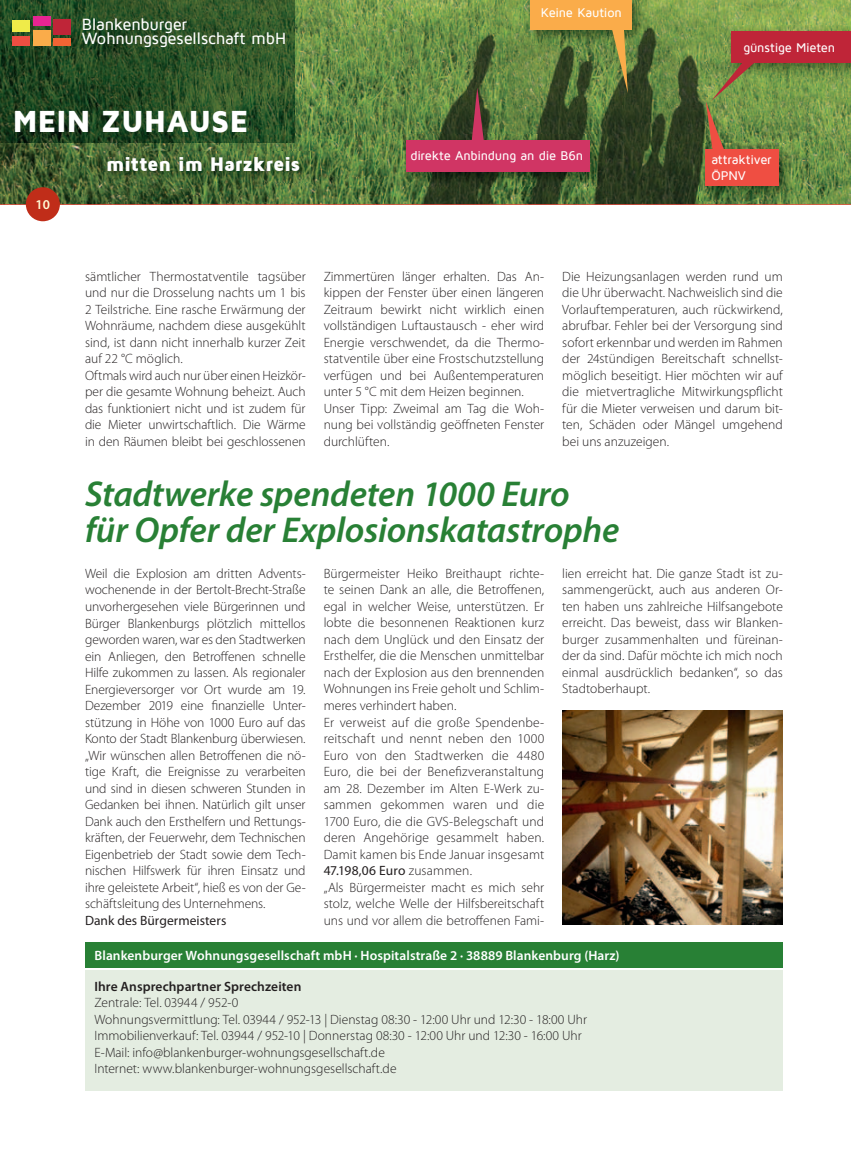
<style>
.page{position:relative;width:851px;height:1149px;background:#fff}
.page>*{position:absolute;margin:0;border:0;box-sizing:border-box;transform-origin:0 0}
.t1{font:italic 600 36px/36px "Myriad Pro";letter-spacing:-.005em;color:#288035}
.t2{font:900 31.35px "Maven Pro";letter-spacing:-.005em;color:#fff}
.t3{font:900 20.25px "Maven Pro";letter-spacing:-.01em;color:#fff}
.t4{font:500 16.8px/14.2px "Maven Pro";letter-spacing:-.015em;color:#fff}
.t5{font:300 13.5px/16.5px "Myriad Pro";color:#231f20}
.t6{font:600 13.5px "Myriad Pro";letter-spacing:.005em;color:#fff}
.t7{font:600 13.5px "Myriad Pro";letter-spacing:.005em;color:#231f20}
.t8{font:13.5px "Myriad Pro";letter-spacing:.005em;color:#231f20}
.t9{font:600 13.5px "Myriad Pro";color:#fffbd6}
.t10{font:500 13.05px/15.6px "Maven Pro";letter-spacing:-.015em;color:#fff}
.s1{font-weight:400}
</style>
<div class="page">
<img style="left:275px;top:0;width:575px;height:204px">
<img style="left:0;top:143px;width:275px;height:61px">
<img style="left:0;top:0;width:295px;height:143px">
<img style="left:103px;top:151px;width:208px;height:32px">
<img style="left:524px;top:0;width:122px;height:45px">
<div style="left:530px;top:0;width:101px;height:30px;background:#faac4a"></div>
<svg style="left:609px;top:30px;width:18px;height:63px"></svg>
<img style="left:699px;top:144px;width:93px;height:56px">
<div style="left:705px;top:149px;width:73px;height:37px;background:#ef4e42"></div>
<img style="left:725px;top:26px;width:125px;height:52px">
<div style="left:730px;top:31px;width:120px;height:32px;background:#bf2538"></div>
<svg style="left:705px;top:58px;width:54px;height:91px;background:#7c8647"></svg>
<img style="left:401px;top:135px;width:203px;height:52px">
<div style="left:406px;top:140px;width:184px;height:32px;background:#d03564"></div>
<svg style="left:471px;top:88px;width:13px;height:52px"></svg>
<div style="left:33px;top:17px;width:17px;height:9px;background:#e72592"></div>
<div style="left:54px;top:20px;width:17px;height:15px;background:#bf2538"></div>
<div style="left:12px;top:36px;width:18px;height:9px;background:#ef4e42"></div>
<div style="left:33px;top:30px;width:17px;height:15px;background:#faac4a"></div>
<div style="left:54px;top:38px;width:17px;height:7px;background:#f26434"></div>
<div style="left:12px;top:20px;width:18px;height:12px;background:#efeb49"></div>
<div style="left:26px;top:187px;width:34px;height:34px;background:#c02d19;border-radius:50%"></div>
<div style="left:85px;top:941px;width:697px;height:26px;background:#288035"></div>
<div style="left:85px;top:970px;width:697px;height:120px;background:#e4ede1"></div>
<img style="left:562px;top:710px;width:220px;height:214px">
<p class="t4" style="left:82px;top:17px;width:206px">Blankenburger<br>Wohnungsgesellschaft mbH</p>
<h2 class="t2" style="left:12px;top:104px;width:237px">MEIN ZUHAUSE</h2>
<h3 class="t3" style="left:106px;top:153px;width:196px">mitten im Harzkreis</h3>
<p class="t9" style="left:36px;top:196px;width:16px">10</p>
<p class="t10" style="left:540px;top:5px;width:83px">Keine Kaution</p>
<p class="t10" style="left:410px;top:148px;width:174px">direkte Anbindung an die B6n</p>
<p class="t10" style="left:743px;top:39px;width:93px">günstige Mieten</p>
<p class="t10" style="left:711px;top:152px;width:62px">attraktiver<br>ÖPNV</p>
<p class="t5" style="left:85px;top:268px;width:222px">sämtlicher Thermostatventile tagsüber und nur die Drosselung nachts um 1 bis 2 Teilstriche. Eine rasche Erwärmung der Wohnräume, nachdem diese ausgekühlt sind, ist dann nicht innerhalb kurzer Zeit auf 22 °C möglich.<br>Oftmals wird auch nur über einen Heizkör&shy;per die gesamte Wohnung beheizt. Auch das funktioniert nicht und ist zudem für die Mieter unwirtschaftlich. Die Wärme in den Räumen bleibt bei geschlossenen</p>
<p class="t5" style="left:323px;top:268px;width:222px">Zimmertüren länger erhalten. Das An&shy;kippen der Fenster über einen längeren Zeitraum bewirkt nicht wirklich einen vollständigen Luftaustausch - eher wird Energie verschwendet, da die Thermo&shy;statventile über eine Frostschutzstellung verfügen und bei Außentemperaturen unter 5 °C mit dem Heizen beginnen.<br>Unser Tipp: Zweimal am Tag die Woh&shy;nung bei vollständig geöffneten Fenster durchlüften.</p>
<p class="t5" style="left:562px;top:268px;width:222px;text-align:justify">Die Heizungsanlagen werden rund um die Uhr überwacht. Nachweislich sind die Vorlauftemperaturen, auch rückwirkend, abrufbar. Fehler bei der Versorgung sind sofort erkennbar und werden im Rahmen der 24stündigen Bereitschaft schnellst&shy;möglich beseitigt. Hier möchten wir auf die mietvertragliche Mitwirkungspflicht für die Mieter verweisen und darum bit&shy;ten, Schäden oder Mängel umgehend bei uns anzuzeigen.</p>
<h1 class="t1" style="left:85px;top:475px;width:535px">Stadtwerke spendeten 1000 Euro für Opfer der Explosionskatastrophe</h1>
<p class="t5" style="left:85px;top:565px;width:222px;text-align:justify">Weil die Explosion am dritten Advents&shy;wochenende in der Bertolt-Brecht-Straße unvorhergesehen viele Bürgerinnen und Bürger Blankenburgs plötzlich mittellos geworden waren, war es den Stadtwerken ein Anliegen, den Betroffenen schnelle Hilfe zukommen zu lassen. Als regionaler Energieversorger vor Ort wurde am 19.<br>Dezember 2019 eine finanzielle Unter&shy;stützung in Höhe von 1000 Euro auf das Konto der Stadt Blankenburg überwiesen. „Wir wünschen allen Betroffenen die nö&shy;tige Kraft, die Ereignisse zu verarbeiten und sind in diesen schweren Stunden in Gedanken bei ihnen. Natürlich gilt unser Dank auch den Ersthelfern und Rettungs&shy;kräften, der Feuerwehr, dem Technischen Eigenbetrieb der Stadt sowie dem Tech&shy;nischen Hilfswerk für ihren Einsatz und ihre geleistete Arbeit“, hieß es von der Ge&shy;schäftsleitung des Unternehmens.</p>
<p class="t8" style="left:85px;top:911px;width:143px">Dank des Bürgermeisters</p>
<p class="t5" style="left:323px;top:565px;width:222px">Bürgermeister Heiko Breithaupt richte&shy;te seinen Dank an alle, die Betroffenen, egal in welcher Weise, unterstützen. Er lobte die besonnenen Reaktionen kurz nach dem Unglück und den Einsatz der Ersthelfer, die die Menschen unmittelbar nach der Explosion aus den brennenden Wohnungen ins Freie geholt und Schlim&shy;meres verhindert haben.<br>Er verweist auf die große Spendenbe&shy;reitschaft und nennt neben den 1000<br>Euro von den Stadtwerken die 4480<br>Euro, die bei der Benefizveranstaltung am 28. Dezember im Alten E-Werk zu&shy;sammen gekommen waren und die 1700 Euro, die die GVS-Belegschaft und deren Angehörige gesammelt haben.<br>Damit kamen bis Ende Januar insgesamt <span class="s1">47.198,06 Euro</span> zusammen.<br>„Als Bürgermeister macht es mich sehr stolz, welche Welle der Hilfsbereitschaft uns und vor allem die betroffenen Fami-</p>
<p class="t5" style="left:562px;top:564px;width:222px;text-align:justify">lien erreicht hat. Die ganze Stadt ist zu&shy;sammengerückt, auch aus anderen Or&shy;ten haben uns zahlreiche Hilfsangebote erreicht. Das beweist, dass wir Blanken&shy;burger zusammenhalten und füreinan&shy;der da sind. Dafür möchte ich mich noch einmal ausdrücklich bedanken“, so das Stadtoberhaupt.</p>
<p class="t6" style="left:94px;top:946px;width:526px">Blankenburger Wohnungsgesellschaft mbH · Hospitalstraße 2 · 38889 Blankenburg (Harz)</p>
<p class="t7" style="left:94px;top:977px;width:208px">Ihre Ansprechpartner Sprechzeiten</p>
<p class="t5" style="left:94px;top:994px;width:494px">Zentrale: Tel. 03944 / 952-0<br>Wohnungsvermittlung: Tel. 03944 / 952-13 | Dienstag 08:30 - 12:00 Uhr und 12:30 - 18:00 Uhr Immobilienverkauf: Tel. 03944 / 952-10 | Donnerstag 08:30 - 12:00 Uhr und 12:30 - 16:00 Uhr E-Mail: info@blankenburger-wohnungsgesellschaft.de<br>Internet: www.blankenburger-wohnungsgesellschaft.de</p>
</div>
